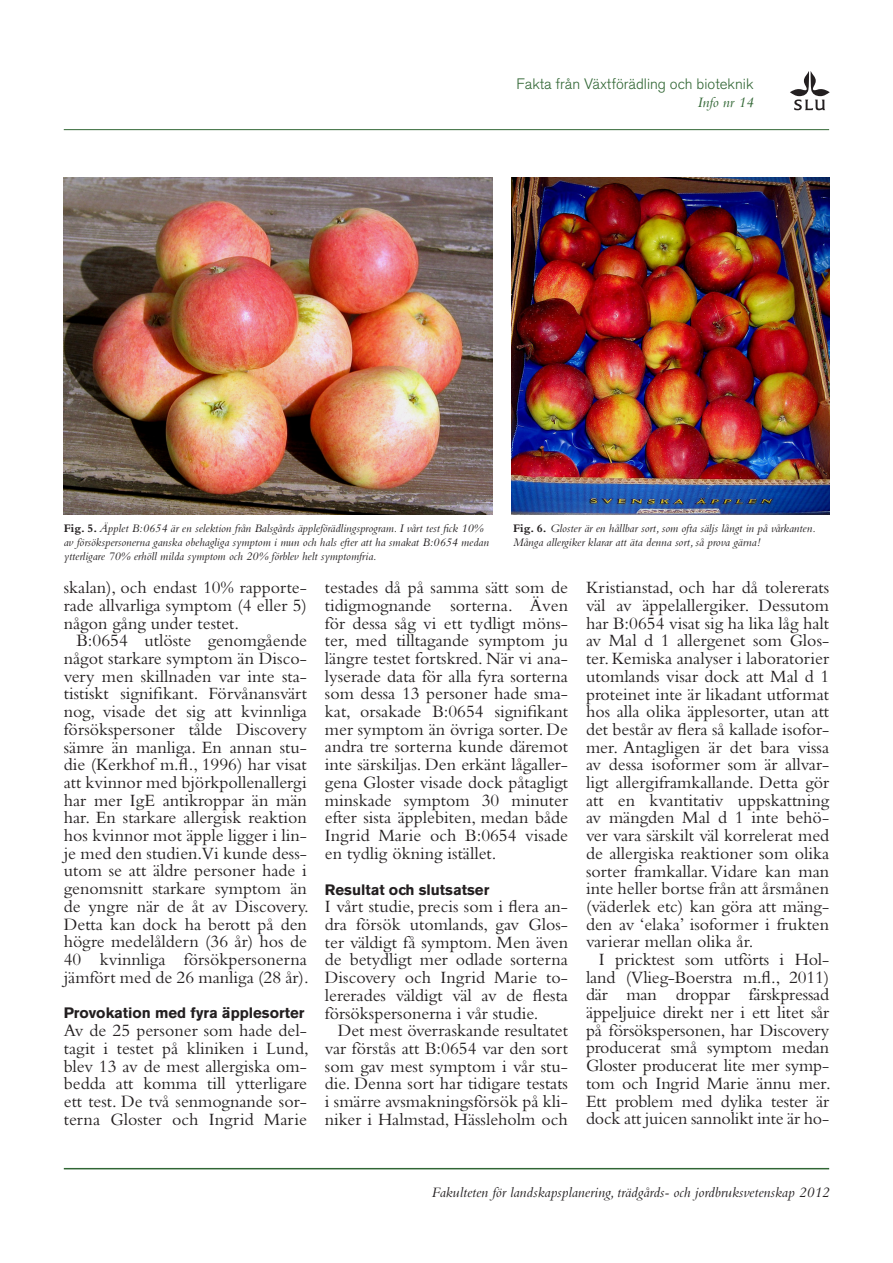
<style>
.page{position:relative;width:893px;height:1263px;background:#fff}
.page>*{position:absolute;margin:0;border:0;box-sizing:border-box;transform-origin:0 0}
.t1{font:18px/17.7px "Bembo Std";color:#231f20;text-align:justify}
.t2{font:italic 15px "Bembo";color:#231f20}
.t3{font:700 15px "Akzidenz Grotesk BE";color:#231f20}
.t4{font:300 15px "Akzidenz Grotesk BQ";color:#316634}
.t5{font:italic 15px "Bembo";color:#316634}
.t6{font:italic 12px/14.4px "Bembo Std";color:#231f20}
.s1{font-weight:700;font-style:normal}
</style>
<div class="page">
<svg style="left:790px;top:71px;width:40px;height:39px"></svg>
<hr style="left:64px;top:1168px;width:765px;height:1px;background:#316634">
<hr style="left:64px;top:129px;width:765px;height:1px;background:#316634">
<img style="left:64px;top:177px;width:428px;height:337px">
<img style="left:511px;top:177px;width:318px;height:337px">
<p class="t4" style="left:516px;top:76px;width:239px">Fakta från Växtförädling och bioteknik</p>
<p class="t5" style="left:697px;top:94px;width:57px">Info nr 14</p>
<p class="t6" style="left:64px;top:520px;width:427px"><span class="s1">Fig. 5.</span> Äpplet B:0654 är en selektion från Balsgårds äppleförädlingsprogram. I vårt test fick 10% av försökspersonerna ganska obehagliga symptom i mun och hals efter att ha smakat B:0654 medan ytterligare 70% erhöll milda symptom och 20% förblev helt symptomfria.</p>
<p class="t6" style="left:513px;top:520px;width:304px"><span class="s1">Fig. 6.</span> Gloster är en hållbar sort, som ofta säljs långt in på vårkanten.<br>Många allergiker klarar att äta denna sort, så prova gärna!</p>
<p class="t1" style="left:64px;top:578px;width:245px">skalan), och endast 10% rapporte&shy;rade allvarliga symptom (4 eller 5) någon gång under testet.</p>
<p class="t1" style="left:64px;top:631px;width:246px;text-indent:13px">B:0654 utlöste genomgående något starkare symptom än Disco&shy;very men skillnaden var inte sta&shy;tistiskt signifikant. Förvånansvärt nog, visade det sig att kvinnliga försökspersoner tålde Discovery sämre än manliga. En annan stu&shy;die (Kerkhof m.fl., 1996) har visat att kvinnor med björkpollenallergi har mer IgE antikroppar än män har. En starkare allergisk reaktion hos kvinnor mot äpple ligger i lin&shy;je med den studien.Vi kunde dess&shy;utom se att äldre personer hade i genomsnitt starkare symptom än de yngre när de åt av Discovery.<br>Detta kan dock ha berott på den högre medelåldern (36 år) hos de 40 kvinnliga försökpersonerna jämfört med de 26 manliga (28 år).</p>
<p class="t3" style="left:64px;top:1004px;width:242px">Provokation med fyra äpplesorter</p>
<p class="t1" style="left:64px;top:1021px;width:246px">Av de 25 personer som hade del&shy;tagit i testet på kliniken i Lund, blev 13 av de mest allergiska om&shy;bedda att komma till ytterligare ett test. De två senmognande sor&shy;terna Gloster och Ingrid Marie</p>
<p class="t1" style="left:325px;top:578px;width:245px">testades då på samma sätt som de tidigmognande sorterna. Även för dessa såg vi ett tydligt möns&shy;ter, med tilltagande symptom ju längre testet fortskred. När vi ana&shy;lyserade data för alla fyra sorterna som dessa 13 personer hade sma&shy;kat, orsakade B:0654 signifikant mer symptom än övriga sorter. De andra tre sorterna kunde däremot inte särskiljas. Den erkänt lågaller&shy;gena Gloster visade dock påtagligt minskade symptom 30 minuter efter sista äpplebiten, medan både Ingrid Marie och B:0654 visade en tydlig ökning istället.</p>
<p class="t3" style="left:325px;top:881px;width:166px">Resultat och slutsatser</p>
<p class="t1" style="left:325px;top:897px;width:245px">I vårt studie, precis som i flera an&shy;dra försök utomlands, gav Glos&shy;ter väldigt få symptom. Men även de betydligt mer odlade sorterna Discovery och Ingrid Marie to&shy;lererades väldigt väl av de flesta försökspersonerna i vår studie.</p>
<p class="t1" style="left:325px;top:1021px;width:245px;text-indent:13px">Det mest överraskande resultatet var förstås att B:0654 var den sort som gav mest symptom i vår stu&shy;die. Denna sort har tidigare testats i smärre avsmakningsförsök på kli&shy;niker i Halmstad, Hässleholm och</p>
<p class="t1" style="left:586px;top:578px;width:245px">Kristianstad, och har då tolererats väl av äppelallergiker. Dessutom har B:0654 visat sig ha lika låg halt av Mal d 1 allergenet som Glos&shy;ter. Kemiska analyser i laboratorier utomlands visar dock att Mal d 1 proteinet inte är likadant utformat hos alla olika äpplesorter, utan att det består av flera så kallade isofor&shy;mer. Antagligen är det bara vissa av dessa isoformer som är allvar&shy;ligt allergiframkallande. Detta gör att en kvantitativ uppskattning av mängden Mal d 1 inte behö&shy;ver vara särskilt väl korrelerat med de allergiska reaktioner som olika sorter framkallar. Vidare kan man inte heller bortse från att årsmånen (väderlek etc) kan göra att mäng&shy;den av ‘elaka’ isoformer i frukten varierar mellan olika år.</p>
<p class="t1" style="left:586px;top:950px;width:246px;text-indent:13px">I pricktest som utförts i Hol&shy;land (Vlieg-Boerstra m.fl., 2011) där man droppar färskpressad äppeljuice direkt ner i ett litet sår på försökspersonen, har Discovery producerat små symptom medan Gloster producerat lite mer symp&shy;tom och Ingrid Marie ännu mer.<br>Ett problem med dylika tester är dock att juicen sannolikt inte är ho-</p>
<p class="t2" style="left:431px;top:1184px;width:399px">Fakulteten för landskapsplanering, trädgårds- och jordbruksvetenskap 2012</p>
</div>
